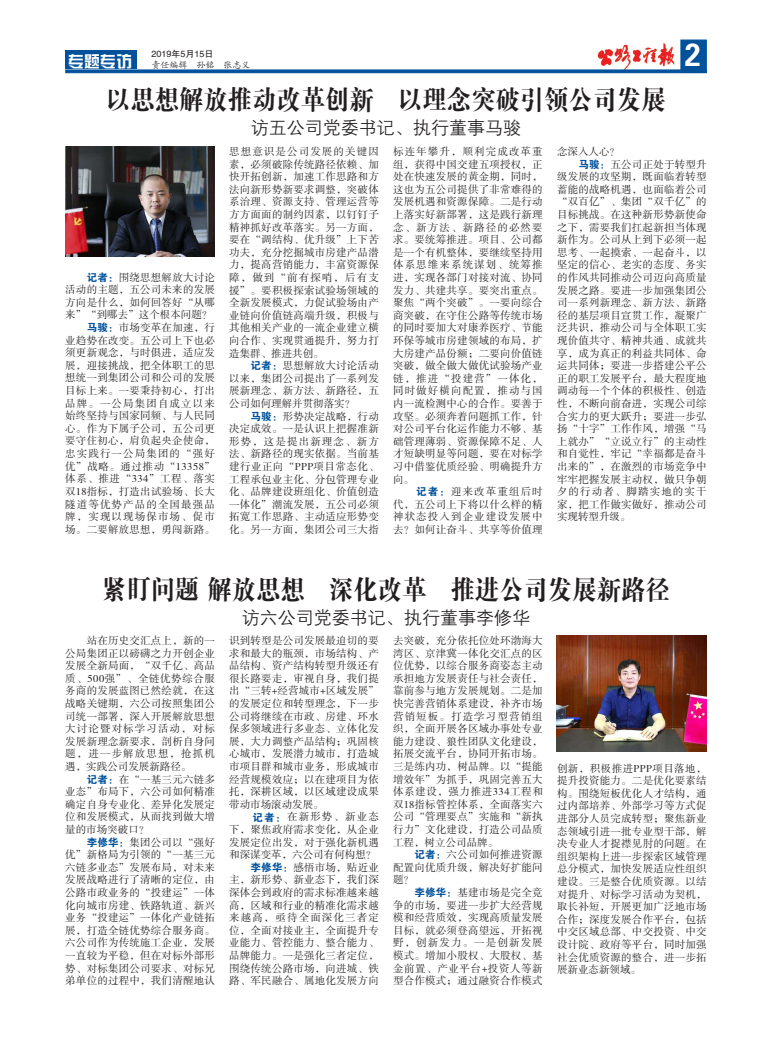
<style>
.page{position:relative;width:772px;height:1049px;background:#fff}
.page>*{position:absolute;margin:0;border:0;box-sizing:border-box;transform-origin:0 0}
.t1{font:32px "FZDHTJW GB1 0";color:#fff;scale:.9 1}
.t2{font:27px "FZDBSJW GB1 0";color:#231f20;scale:.9 1}
.t3{font:18px "FZZDXJW GB1 0";color:#231f20}
.t4{font:10.5px/12.6px "FZSSJW GB1 0";letter-spacing:.02em;color:#231f20}
.t5{font:9px "FZKTJW GB1 0";color:#231f20}
.t6{font:9px "FZHTJW GB1 0";color:#231f20}
.s1{font-family:"FZZYJW GB1 0";font-size:16px;color:#fff}
.s2{font-family:"FZDHTJW GB1 0";color:#01519b}
</style>
<div class="page">
<img style="left:597px;top:43px;width:77px;height:26px">
<div style="left:680px;top:40px;width:26px;height:33px;background:#01519b;border:1px solid #01519b"></div>
<svg style="left:65px;top:69px;width:641px;height:4px;background:#1f65a6"></svg>
<div style="left:65px;top:50px;width:72px;height:19px;background:#01519b"></div>
<img style="left:65px;top:146px;width:149px;height:110px">
<img style="left:556px;top:635px;width:150px;height:116px">
<p class="t6" style="left:151px;top:49px;width:63px">2019年5月15日</p>
<p class="t5" style="left:68px;top:60px;width:184px"><span class="s1">专题专访</span> 责任编辑　孙铭　张志义</p>
<h2 class="t2" style="left:106px;top:86px;width:622px">以思想解放推动改革创新　以理念突破引领公司发展</h2>
<h3 class="t3" style="left:251px;top:118px;width:271px">访五公司党委书记、执行董事马骏</h3>
<h1 class="t1" style="left:684px;top:38px;width:19px">2</h1>
<p class="t4" style="left:65px;top:271px;width:151px">　　<span class="s2">记者：</span>围绕思想解放大讨论活动的主题，五公司未来的发展方向是什么，如何回答好“从哪来”“到哪去”这个根本问题？　　<span class="s2">马骏：</span>市场变革在加速，行业趋势在改变。五公司上下也必须更新观念，与时俱进，适应发展，迎接挑战，把全体职工的思想统一到集团公司和公司的发展目标上来。一要秉持初心，打出品牌。一公局集团自成立以来始终坚持与国家同频、与人民同心。作为下属子公司，五公司更要守住初心，肩负起央企使命，忠实践行一公局集团的“强好优”战略。通过推动“13358”体系、推进“334”工程、落实双18指标，打造出试验场、长大隧道等优势产品的全国最强品牌，实现以现场保市场、促市场。二要解放思想，勇闯新路。</p>
<p class="t4" style="left:229px;top:146px;width:151px">思想意识是公司发展的关键因素，必须破除传统路径依赖、加快开拓创新，加速工作思路和方法向新形势新要求调整，突破体系治理、资源支持、管理运营等方方面面的制约因素，以钉钉子精神抓好改革落实。另一方面，要在“调结构、优升级”上下苦功夫，充分挖掘城市房建产品潜力，提高营销能力，丰富资源保障，做到“前有探哨，后有支援”。要积极探索试验场领域的全新发展模式，力促试验场由产业链向价值链高端升级，积极与其他相关产业的一流企业建立横向合作、实现贯通提升，努力打造集群、推进共创。<br>　　<span class="s2">记者：</span>思想解放大讨论活动以来，集团公司提出了一系列发展新理念、新方法、新路径，五公司如何理解并贯彻落实？<br>　　<span class="s2">马骏：</span>形势决定战略，行动决定成效。一是认识上把握准新形势，这是提出新理念、新方法、新路径的现实依据。当前基建行业正向“PPP项目常态化、工程承包业主化、分包管理专业化、品牌建设班组化、价值创造一体化”潮流发展，五公司必须拓宽工作思路、主动适应形势变化。另一方面，集团公司三大指</p>
<p class="t4" style="left:393px;top:146px;width:151px">标连年攀升，顺利完成改革重组，获得中国交建五项授权，正处在快速发展的黄金期，同时，这也为五公司提供了非常难得的发展机遇和资源保障。二是行动上落实好新部署，这是践行新理念、新方法、新路径的必然要求。要统筹推进。项目、公司都是一个有机整体，要继续坚持用体系思维来系统谋划、统筹推进，实现各部门对接对流、协同发力、共建共享。要突出重点。聚焦“两个突破”。一要向综合商突破，在守住公路等传统市场的同时要加大对康养医疗、节能环保等城市房建领域的布局，扩大房建产品份额；二要向价值链突破，做全做大做优试验场产业链，推进“投建营”一体化，同时做好横向配置，推动与国内一流检测中心的合作。要善于攻坚。必须奔着问题抓工作，针对公司平台化运作能力不够、基础管理薄弱、资源保障不足、人才短缺明显等问题，要在对标学习中借鉴优质经验、明确提升方向。<br>　　<span class="s2">记者：</span>迎来改革重组后时代，五公司上下将以什么样的精神状态投入到企业建设发展中去？如何让奋斗、共享等价值理</p>
<p class="t4" style="left:556px;top:146px;width:151px">念深入人心？<br>　　<span class="s2">马骏：</span>五公司正处于转型升级发展的攻坚期，既面临着转型蓄能的战略机遇，也面临着公司“双百亿”、集团“双千亿”的目标挑战。在这种新形势新使命之下，需要我们扛起新担当体现新作为。公司从上到下必须一起思考、一起摸索、一起奋斗，以坚定的信心、老实的态度、务实的作风共同推动公司迈向高质量发展之路。要进一步加强集团公司一系列新理念、新方法、新路径的基层项目宣贯工作，凝聚广泛共识，推动公司与全体职工实现价值共守、精神共通、成就共享，成为真正的利益共同体、命运共同体；要进一步搭建公平公正的职工发展平台，最大程度地调动每一个个体的积极性、创造性，不断向前奋进，实现公司综合实力的更大跃升；要进一步弘扬“十字”工作作风，增强“马上就办”“立说立行”的主动性和自觉性，牢记“幸福都是奋斗出来的”，在激烈的市场竞争中牢牢把握发展主动权，做只争朝夕的行动者、脚踏实地的实干家，把工作做实做好，推动公司实现转型升级。</p>
<h2 class="t2" style="left:102px;top:576px;width:631px">紧盯问题 解放思想　深化改革　推进公司发展新路径</h2>
<h3 class="t3" style="left:242px;top:608px;width:289px">访六公司党委书记、执行董事李修华</h3>
<p class="t4" style="left:65px;top:635px;width:151px">　　站在历史交汇点上，新的一公局集团正以磅礴之力开创企业发展全新局面，“双千亿、高品质、500强”、全链优势综合服务商的发展蓝图已然绘就，在这战略关键期，六公司按照集团公司统一部署，深入开展解放思想大讨论暨对标学习活动，对标发展新理念新要求，剖析自身问题，进一步解放思想，抢抓机遇，实践公司发展新路径。<br>　　<span class="s2">记者：</span>在“一基三元六链多业态”布局下，六公司如何精准确定自身专业化、差异化发展定位和发展模式，从而找到做大增量的市场突破口？<br>　　<span class="s2">李修华：</span>集团公司以“强好优”新格局为引领的“一基三元六链多业态”发展布局，对未来发展战略进行了清晰的定位，由公路市政业务的“投建运”一体化向城市房建、铁路轨道、新兴业务“投建运”一体化产业链拓展，打造全链优势综合服务商。六公司作为传统施工企业，发展一直较为平稳，但在对标外部形势、对标集团公司要求、对标兄弟单位的过程中，我们清醒地认</p>
<p class="t4" style="left:229px;top:635px;width:151px">识到转型是公司发展最迫切的要求和最大的瓶颈，市场结构、产品结构、资产结构转型升级还有很长路要走，审视自身，我们提出“三转+经营城市+区域发展”的发展定位和转型理念，下一步公司将继续在市政、房建、环水保多领域进行多业态、立体化发展，大力调整产品结构；巩固核心城市，发展潜力城市，打造城市项目群和城市业务，形成城市经营规模效应；以在建项目为依托，深耕区域，以区域建设成果带动市场滚动发展。<br>　　<span class="s2">记者：</span>在新形势、新业态下，聚焦政府需求变化，从企业发展定位出发，对于强化新机遇和深谋变革，六公司有何构想？　　<span class="s2">李修华：</span>感悟市场，贴近业主，新形势、新业态下，我们深深体会到政府的需求标准越来越高，区域和行业的精准化需求越来越高，亟待全面深化三者定位，全面对接业主，全面提升专业能力、管控能力、整合能力、品牌能力。一是强化三者定位，围绕传统公路市场，向进城、铁路、军民融合、属地化发展方向</p>
<p class="t4" style="left:393px;top:635px;width:151px">去突破，充分依托位处环渤海大湾区、京津冀一体化交汇点的区位优势，以综合服务商姿态主动承担地方发展责任与社会责任，靠前参与地方发展规划。二是加快完善营销体系建设，补齐市场营销短板。打造学习型营销组织，全面开展各区域办事处专业能力建设、狼性团队文化建设，拓展交流平台，协同开拓市场。三是练内功，树品牌。以“提能增效年”为抓手，巩固完善五大体系建设，强力推进334工程和双18指标管控体系，全面落实六公司“管理要点”实施和“新执行力”文化建设，打造公司品质工程，树立公司品牌。<br>　　<span class="s2">记者：</span>六公司如何推进资源配置向优质升级，解决好扩能问题？<br>　　<span class="s2">李修华：</span>基建市场是完全竞争的市场，要进一步扩大经营规模和经营质效，实现高质量发展目标，就必须登高望远，开拓视野，创新发力。一是创新发展模式。增加小股权、大股权、基金前置、产业平台+投资人等新型合作模式；通过融资合作模式</p>
<p class="t4" style="left:556px;top:762px;width:151px;text-align:justify">创新，积极推进PPP项目落地，提升投资能力。二是优化要素结构。围绕短板优化人才结构，通过内部培养、外部学习等方式促进部分人员完成转型；聚焦新业态领域引进一批专业型干部，解决专业人才捉襟见肘的问题。在组织架构上进一步探索区域管理总分模式，加快发展适应性组织建设。三是整合优质资源。以结对提升、对标学习活动为契机，取长补短，开展更加广泛地市场合作；深度发展合作平台，包括中交区域总部、中交投资、中交设计院、政府等平台，同时加强社会优质资源的整合，进一步拓展新业态新领域。</p>
</div>
